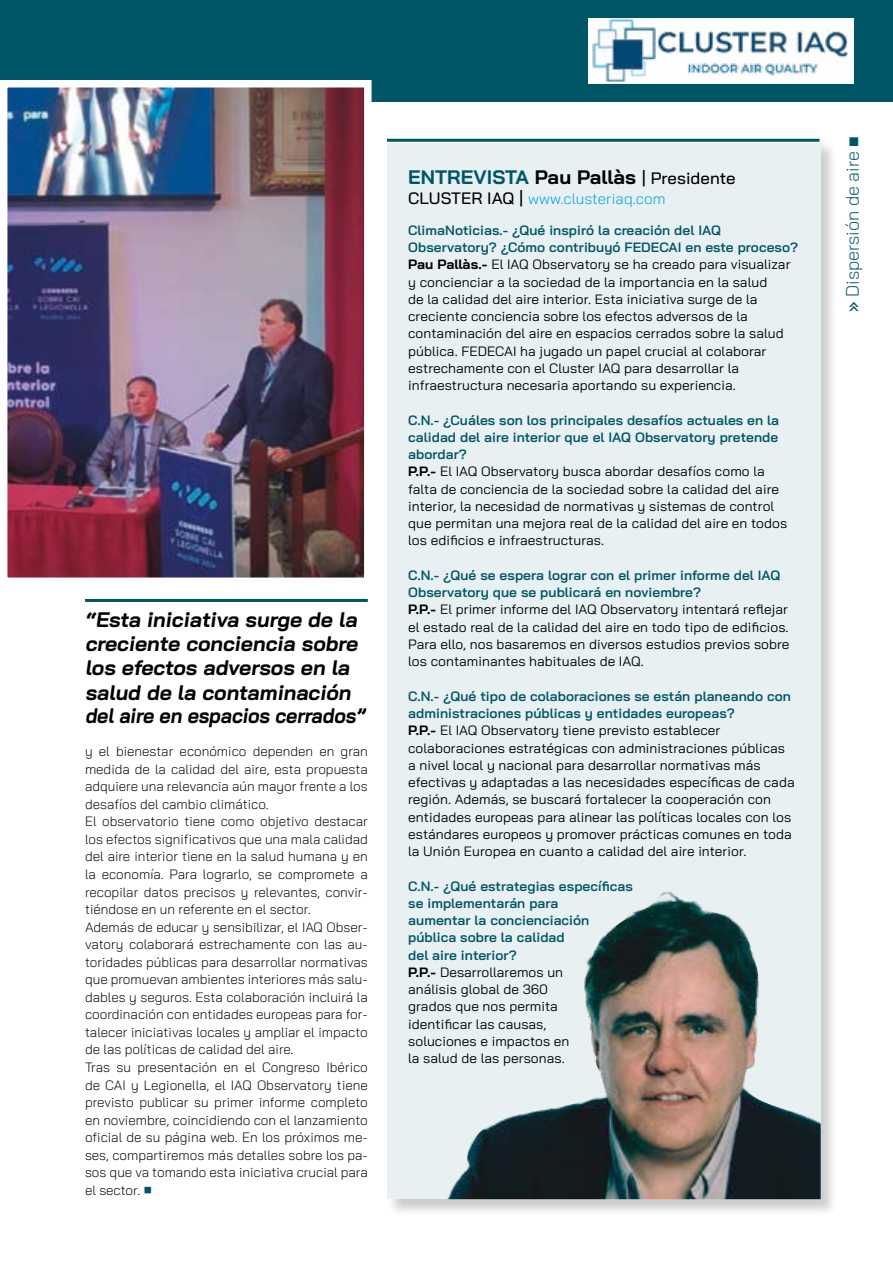
<style>
.page{position:relative;width:893px;height:1263px;background:#fff}
.page>*{position:absolute;margin:0;border:0;box-sizing:border-box;transform-origin:0 0}
.t1{font:700 21px/24px "Bai Jamjuree";color:#000}
.t2{font:300 18px "Bai Jamjuree";color:#005667}
.t3{font:500 16.5px "Bai Jamjuree";letter-spacing:.005em;color:#000}
.t4{font:300 15px "Bai Jamjuree";letter-spacing:.005em;color:#009ee0}
.t5{font:13.5px/17.2px "Bai Jamjuree";letter-spacing:.005em;color:#000}
.t6{font:300 13.5px/17.5px "Bai Jamjuree";color:#000}
.s1{color:#005667}
.s2{font-weight:700;font-size:19.5px;color:#005667}
.s3{font-weight:700;font-size:19.5px}
.s4{font-weight:500;font-size:16.5px;color:#000}
.s5{font-weight:600;color:#005667}
.s6{font-weight:700}
.s7{font-weight:500}
.s8{font-weight:400}
</style>
<div class="page">
<div style="left:0;top:0;width:893px;height:102px;background:#005667"></div>
<hr style="left:85px;top:599px;width:283px;height:3px;background:#005667">
<div style="left:387px;top:140px;width:450px;height:1077px;background:#000;opacity:.2"></div>
<div style="left:387px;top:144px;width:434px;height:1055px;background:#e8f0f2"></div>
<hr style="left:387px;top:139px;width:432px;height:3px;background:#005667">
<img style="left:447px;top:891px;width:374px;height:308px">
<img style="left:9px;top:89px;width:354px;height:487px">
<div style="left:0;top:80px;width:372px;height:505px;border:8px solid #fff"></div>
<svg style="left:588px;top:18px;width:265px;height:66px;background:#d2dde4"></svg>
<h1 class="t1" style="left:85px;top:608px;width:287px">“Esta iniciativa surge de la creciente conciencia sobre los efectos adversos en la salud de la contaminación delaire en espacios cerrados”</h1>
<p class="t6" style="left:85px;top:742px;width:284px">y el bienestar económico dependen en gran medida de la calidad del aire, esta propuesta adquiere una relevancia aún mayor frente a los desafíos del cambio climático.<br>El observatorio tiene como objetivo destacar los efectos significativos que una mala calidad del aire interior tiene en la salud humana y en la economía. Para lograrlo, se compromete a recopilar datos precisos y relevantes, convir&shy;tiéndose en un referente en el sector.<br>Además de educar y sensibilizar, el IAQ Obser&shy;vatory colaborará estrechamente con las au&shy;toridades públicas para desarrollar normativas que promuevan ambientes interiores más salu&shy;dables y seguros. Esta colaboración incluirá la coordinación con entidades europeas para for&shy;talecer iniciativas locales y ampliar el impacto de las políticas de calidad del aire.<br>Tras su presentación en el Congreso Ibérico de CAI y Legionella, el IAQ Observatory tiene previsto publicar su primer informe completo en noviembre, coincidiendo con el lanzamiento oficial de su página web. En los próximos me&shy;ses, compartiremos más detalles sobre los pa&shy;sos que va tomando esta iniciativa crucial para el sector. <span class="s1">■</span></p>
<p class="t3" style="left:408px;top:169px;width:329px"><span class="s2">ENTREVISTA</span> <span class="s3">Pau Pallàs</span> | Presidente</p>
<p class="t4" style="left:408px;top:186px;width:259px"><span class="s4">CLUSTER IAQ |</span> www.clusteriaq.com</p>
<p class="t5" style="left:408px;top:221px;width:391px"><span class="s5">ClimaNoticias.- ¿Qué inspiró la creación del IAQ Observatory? ¿Cómo contribuyó FEDECAI en este proceso?<br></span><span class="s6">Pau Pallàs.-</span> El IAQ Observatory se ha creado para visualizar y concienciar a la sociedad de la importancia en la salud<br>de la calidad del aire interior. Esta iniciativa surge de la creciente conciencia sobre los efectos adversos de la contaminación del aire en espacios cerrados sobre la salud pública. FEDECAI ha jugado un papel crucial al colaborar estrechamente con el Cluster IAQ para desarrollar la infraestructura necesaria aportando su experiencia.</p>
<p class="t5" style="left:408px;top:411px;width:381px"><span class="s5">C.N.- ¿Cuáles son los principales desafíos actuales en la calidad del aire interior que el IAQ Observatory pretende abordar?<br></span><span class="s6">P.P.-</span> El IAQ Observatory busca abordar desafíos como la falta de conciencia de la sociedad sobre la calidad del aire interior, la necesidad de normativas y sistemas de control que permitan una mejora real de la calidad del aire en todos los edificios e infraestructuras.</p>
<p class="t5" style="left:408px;top:566px;width:383px"><span class="s5">C.N.- ¿Qué se espera lograr con el primer informe del IAQ Observatory que se publicará en noviembre?<br></span><span class="s6">P.P.-</span> El primer informe del IAQ Observatory intentará reflejar el estado real de la calidad del aire en todo tipo de edificios.<br>Para ello, nos basaremos en diversos estudios previos sobre los contaminantes habituales de IAQ.</p>
<p class="t5" style="left:408px;top:687px;width:388px"><span class="s5">C.N.- ¿Qué tipo de colaboraciones se están planeando con administraciones públicas y entidades europeas?<br></span><span class="s6">P.P.-</span> El IAQ Observatory tiene previsto establecer colaboraciones estratégicas con administraciones públicas a nivel local y nacional para desarrollar normativas más efectivas y adaptadas a las necesidades específicas de cada región. Además, se buscará fortalecer la cooperación con entidades europeas para alinear las políticas locales con los estándares europeos y promover prácticas comunes en toda la Unión Europea en cuanto a calidad del aire interior.</p>
<p class="t5" style="left:408px;top:877px;width:226px"><span class="s5">C.N.- ¿Qué estrategias específicas se implementarán para<br>aumentar la concienciación pública sobre la calidad<br>del aire interior?<br></span><span class="s6">P.P.-</span> Desarrollaremos un<br>análisis global de 360<br>grados que nos permita<br>identificar las causas,<br>soluciones e impactos en<br>la salud de las personas.</p>
<h2 class="t2" style="left:837px;top:312px;width:178px;rotate:-90deg"><span class="s7">»</span> Dispersión de aire <span class="s8">■</span></h2>
</div>
